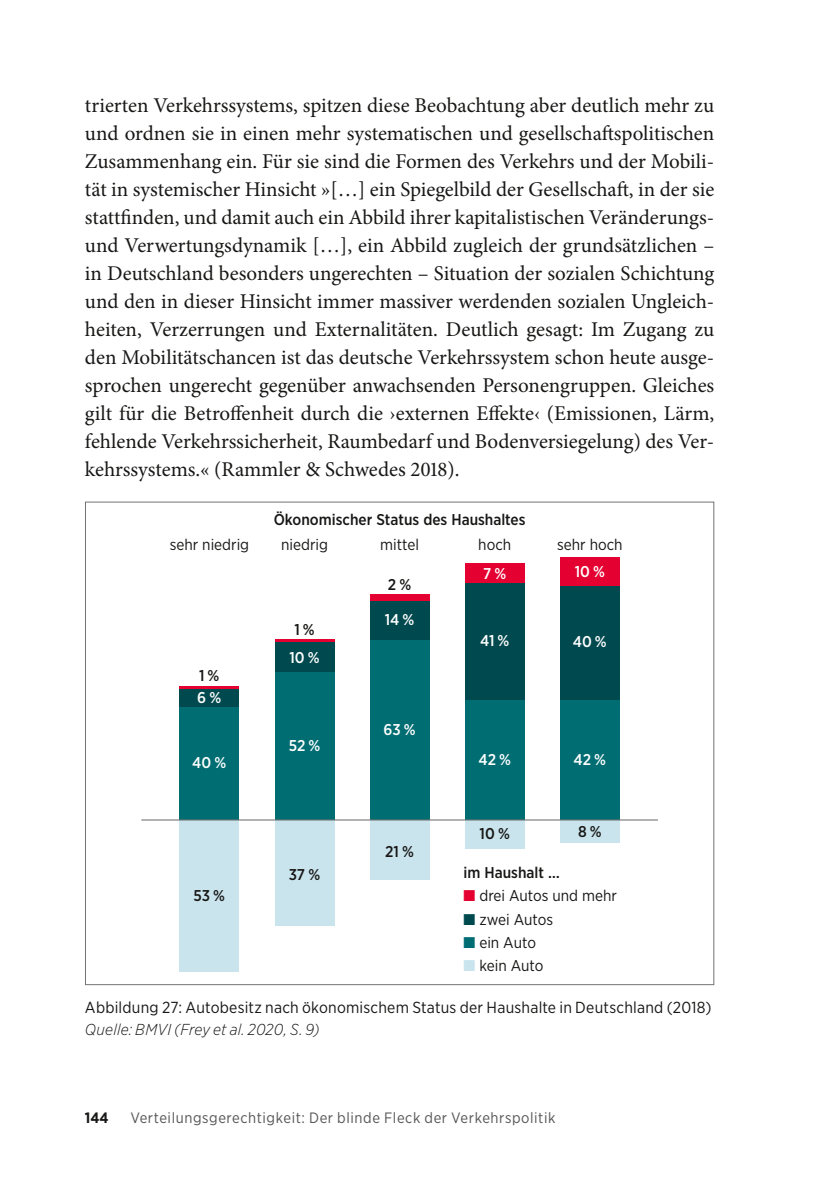
<style>
.page{position:relative;width:839px;height:1191px;background:#fff}
.page>*{position:absolute;margin:0;border:0;box-sizing:border-box;transform-origin:0 0}
.t1{font:21px/28px "Minion Pro";color:#181716;text-align:justify}
.t2{font:16px "Gotham Narrow";letter-spacing:.015em;color:#181716}
.t3{font:italic 300 15.8px "Gotham Narrow";letter-spacing:.01em;color:#181716}
.t4{font:15.6px "Gotham Narrow";color:#181716}
.t5{font:500 15.6px "Gotham Narrow";color:#181716}
.t6{font:500 15.6px "Gotham Narrow";color:#fff}
.t7{font:15px "Gotham Narrow";letter-spacing:.04em;color:#565655}
.t8{font:700 15px "Gotham Narrow";color:#181716}
.s1{color:#e40031}
.s2{color:#004a4f}
.s3{color:#006d72}
.s4{color:#c9e4ed}
</style>
<div class="page">
<div style="left:560px;top:820px;width:60px;height:23px;background:#c9e4ed"></div>
<div style="left:180px;top:820px;width:59px;height:151px;background:#c9e4ed"></div>
<div style="left:180px;top:706px;width:59px;height:114px;background:#006d72"></div>
<hr style="left:180px;top:685px;width:59px;height:3px;background:#e40031">
<div style="left:180px;top:688px;width:59px;height:18px;background:#004a4f"></div>
<div style="left:275px;top:820px;width:59px;height:105px;background:#c9e4ed"></div>
<div style="left:275px;top:671px;width:59px;height:149px;background:#006d72"></div>
<div style="left:275px;top:642px;width:59px;height:29px;background:#004a4f"></div>
<hr style="left:275px;top:639px;width:59px;height:3px;background:#e40031">
<div style="left:370px;top:820px;width:60px;height:59px;background:#c9e4ed"></div>
<div style="left:370px;top:640px;width:60px;height:180px;background:#006d72"></div>
<div style="left:370px;top:600px;width:60px;height:40px;background:#004a4f"></div>
<div style="left:370px;top:594px;width:60px;height:6px;background:#e40031"></div>
<div style="left:465px;top:820px;width:60px;height:28px;background:#c9e4ed"></div>
<div style="left:465px;top:700px;width:60px;height:120px;background:#006d72"></div>
<div style="left:465px;top:583px;width:60px;height:117px;background:#004a4f"></div>
<div style="left:465px;top:563px;width:60px;height:20px;background:#e40031"></div>
<div style="left:560px;top:700px;width:60px;height:120px;background:#006d72"></div>
<div style="left:560px;top:585px;width:60px;height:115px;background:#004a4f"></div>
<div style="left:560px;top:557px;width:60px;height:28px;background:#e40031"></div>
<hr style="left:141px;top:819px;width:517px;height:1px;background:#737373">
<p class="t1" style="left:85px;top:91px;width:631px">trierten Verkehrssystems, spitzen diese Beobachtung aber deutlich mehr zu und ordnen sie in einen mehr systematischen und gesellschaftspolitischen Zusammenhang ein. Für sie sind die Formen des Verkehrs und der Mobili&shy;tät in systemischer Hinsicht »[…] ein Spiegelbild der Gesellschaft, in der sie stattfinden, und damit auch ein Abbild ihrer kapitalistischen Veränderungs&shy;und Verwertungsdynamik […], ein Abbild zugleich der grundsätzlichen – in Deutschland besonders ungerechten – Situation der sozialen Schichtung und den in dieser Hinsicht immer massiver werdenden sozialen Ungleich&shy;heiten, Verzerrungen und Externalitäten. Deutlich gesagt: Im Zugang zu den Mobilitätschancen ist das deutsche Verkehrssystem schon heute ausge&shy;sprochen ungerecht gegenüber anwachsenden Personengruppen. Gleiches gilt für die Betroffenheit durch die ›externen Effekte‹ (Emissionen, Lärm, fehlende Verkehrssicherheit, Raumbedarf und Bodenversiegelung) des Ver&shy;kehrssystems.« (Rammler &amp; Schwedes 2018).</p>
<p class="t5" style="left:274px;top:509px;width:253px">Ökonomischer Status des Haushaltes</p>
<p class="t4" style="left:170px;top:534px;width:81px">sehr niedrig</p>
<p class="t4" style="left:281px;top:534px;width:48px">niedrig</p>
<p class="t4" style="left:380px;top:534px;width:40px">mittel</p>
<p class="t4" style="left:478px;top:534px;width:34px">hoch</p>
<p class="t5" style="left:199px;top:665px;width:22px">1 %</p>
<p class="t6" style="left:197px;top:687px;width:25px">6 %</p>
<p class="t6" style="left:192px;top:752px;width:36px">40 %</p>
<p class="t5" style="left:294px;top:619px;width:22px">1 %</p>
<p class="t6" style="left:289px;top:647px;width:32px">10 %</p>
<p class="t6" style="left:289px;top:735px;width:33px">52 %</p>
<p class="t5" style="left:388px;top:574px;width:25px">2 %</p>
<p class="t6" style="left:385px;top:609px;width:31px">14 %</p>
<p class="t6" style="left:384px;top:719px;width:34px">63 %</p>
<p class="t5" style="left:385px;top:842px;width:30px">21 %</p>
<p class="t6" style="left:483px;top:563px;width:25px">7 %</p>
<p class="t6" style="left:480px;top:630px;width:31px">41 %</p>
<p class="t6" style="left:478px;top:749px;width:34px">42 %</p>
<p class="t5" style="left:480px;top:824px;width:32px">10 %</p>
<p class="t4" style="left:557px;top:534px;width:67px">sehr hoch</p>
<p class="t6" style="left:575px;top:561px;width:32px">10 %</p>
<p class="t6" style="left:573px;top:632px;width:36px">40 %</p>
<p class="t6" style="left:574px;top:749px;width:34px">42 %</p>
<p class="t5" style="left:578px;top:821px;width:25px">8 %</p>
<p class="t5" style="left:193px;top:885px;width:33px">53 %</p>
<p class="t5" style="left:289px;top:864px;width:33px">37 %</p>
<p class="t5" style="left:463px;top:862px;width:98px">im Haushalt …</p>
<p class="t4" style="left:463px;top:886px;width:155px"><span class="s1">■</span> drei Autos und mehr</p>
<p class="t4" style="left:463px;top:909px;width:91px"><span class="s2">■</span> zwei Autos</p>
<p class="t4" style="left:463px;top:932px;width:74px"><span class="s3">■</span> ein Auto</p>
<p class="t4" style="left:463px;top:955px;width:81px"><span class="s4">■</span> kein Auto</p>
<p class="t2" style="left:85px;top:997px;width:628px">Abbildung 27: Autobesitz nach ökonomischem Status der Haushalte in Deutschland (2018)</p>
<p class="t3" style="left:85px;top:1019px;width:236px">Quelle: BMVI (Frey et al. 2020, S. 9)</p>
<p class="t8" style="left:85px;top:1108px;width:25px">144</p>
<p class="t7" style="left:130px;top:1108px;width:427px">Verteilungsgerechtigkeit: Der blinde Fleck der Verkehrspolitik</p>
</div>
